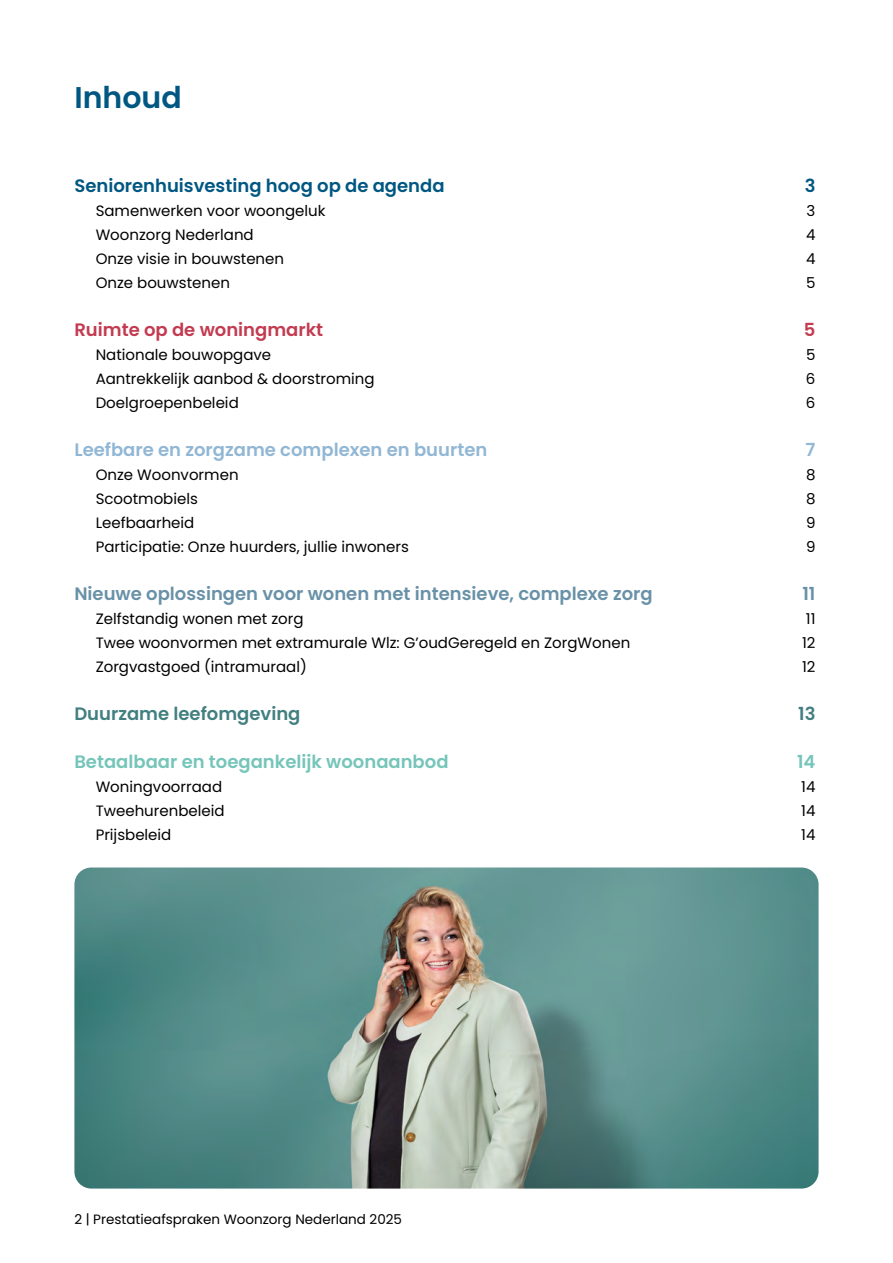
<style>
.page{position:relative;width:893px;height:1263px;background:#fff}
.page>*{position:absolute;margin:0;border:0;box-sizing:border-box;transform-origin:0 0}
.t1{font:600 30px "Poppins";color:#005781}
.t2{font:600 18px "Poppins";color:#6991a7}
.t3{font:600 18px "Poppins";color:#91b7d5}
.t4{font:600 18px "Poppins";color:#76c5ba}
.t5{font:600 18px "Poppins";color:#005781}
.t6{font:600 18px "Poppins";color:#c33b50}
.t7{font:600 18px "Poppins";color:#427f80}
.t8{font:15px "Poppins";color:#000}
.t9{font:13.5px "Poppins";color:#000}
</style>
<div class="page">
<img style="left:74px;top:867px;width:745px;height:321px">
<h1 class="t1" style="left:74px;top:80px;width:109px">Inhoud</h1>
<p class="t5" style="left:74px;top:175px;width:372px">Seniorenhuisvesting hoog op de agenda</p>
<p class="t5" style="left:805px;top:175px;width:12px">3</p>
<p class="t8" style="left:96px;top:202px;width:231px">Samenwerken voor woongeluk</p>
<p class="t8" style="left:807px;top:202px;width:10px">3</p>
<p class="t8" style="left:96px;top:226px;width:160px">Woonzorg Nederland</p>
<p class="t8" style="left:806px;top:226px;width:11px">4</p>
<p class="t8" style="left:96px;top:250px;width:190px">Onze visie in bouwstenen</p>
<p class="t8" style="left:806px;top:250px;width:11px">4</p>
<p class="t8" style="left:96px;top:274px;width:136px">Onze bouwstenen</p>
<p class="t8" style="left:806px;top:274px;width:11px">5</p>
<p class="t6" style="left:74px;top:319px;width:250px">Ruimte op de woningmarkt</p>
<p class="t6" style="left:804px;top:319px;width:13px">5</p>
<p class="t8" style="left:96px;top:346px;width:177px">Nationale bouwopgave</p>
<p class="t8" style="left:806px;top:346px;width:11px">5</p>
<p class="t8" style="left:96px;top:370px;width:280px">Aantrekkelijk aanbod &amp; doorstroming</p>
<p class="t8" style="left:806px;top:370px;width:11px">6</p>
<p class="t8" style="left:96px;top:394px;width:145px">Doelgroepenbeleid</p>
<p class="t8" style="left:806px;top:394px;width:11px">6</p>
<p class="t3" style="left:74px;top:439px;width:414px">Leefbare en zorgzame complexen en buurten</p>
<p class="t3" style="left:806px;top:439px;width:11px">7</p>
<p class="t8" style="left:96px;top:466px;width:144px">Onze Woonvormen</p>
<p class="t8" style="left:806px;top:466px;width:11px">8</p>
<p class="t8" style="left:96px;top:490px;width:104px">Scootmobiels</p>
<p class="t8" style="left:806px;top:490px;width:11px">8</p>
<p class="t8" style="left:96px;top:514px;width:100px">Leefbaarheid</p>
<p class="t8" style="left:806px;top:514px;width:11px">9</p>
<p class="t8" style="left:96px;top:538px;width:315px">Participatie: Onze huurders, jullie inwoners</p>
<p class="t8" style="left:806px;top:538px;width:11px">9</p>
<p class="t2" style="left:74px;top:583px;width:580px">Nieuwe oplossingen voor wonen met intensieve, complexe zorg</p>
<p class="t2" style="left:802px;top:583px;width:15px">11</p>
<p class="t8" style="left:96px;top:610px;width:209px">Zelfstandig wonen met zorg</p>
<p class="t8" style="left:806px;top:610px;width:11px">11</p>
<p class="t8" style="left:96px;top:634px;width:536px">Twee woonvormen met extramurale Wlz: G’oudGeregeld en ZorgWonen</p>
<p class="t8" style="left:802px;top:634px;width:15px">12</p>
<p class="t8" style="left:96px;top:658px;width:213px">Zorgvastgoed (intramuraal)</p>
<p class="t8" style="left:802px;top:658px;width:15px">12</p>
<p class="t7" style="left:74px;top:703px;width:228px">Duurzame leefomgeving</p>
<p class="t7" style="left:798px;top:703px;width:19px">13</p>
<p class="t4" style="left:74px;top:751px;width:376px">Betaalbaar en toegankelijk woonaanbod</p>
<p class="t4" style="left:797px;top:751px;width:20px">14</p>
<p class="t8" style="left:96px;top:778px;width:128px">Woningvoorraad</p>
<p class="t8" style="left:801px;top:778px;width:16px">14</p>
<p class="t8" style="left:96px;top:802px;width:130px">Tweehurenbeleid</p>
<p class="t8" style="left:801px;top:802px;width:16px">14</p>
<p class="t8" style="left:96px;top:826px;width:77px">Prijsbeleid</p>
<p class="t8" style="left:801px;top:826px;width:16px">14</p>
<p class="t9" style="left:74px;top:1211px;width:329px">2 | Prestatieafspraken Woonzorg Nederland 2025</p>
</div>
